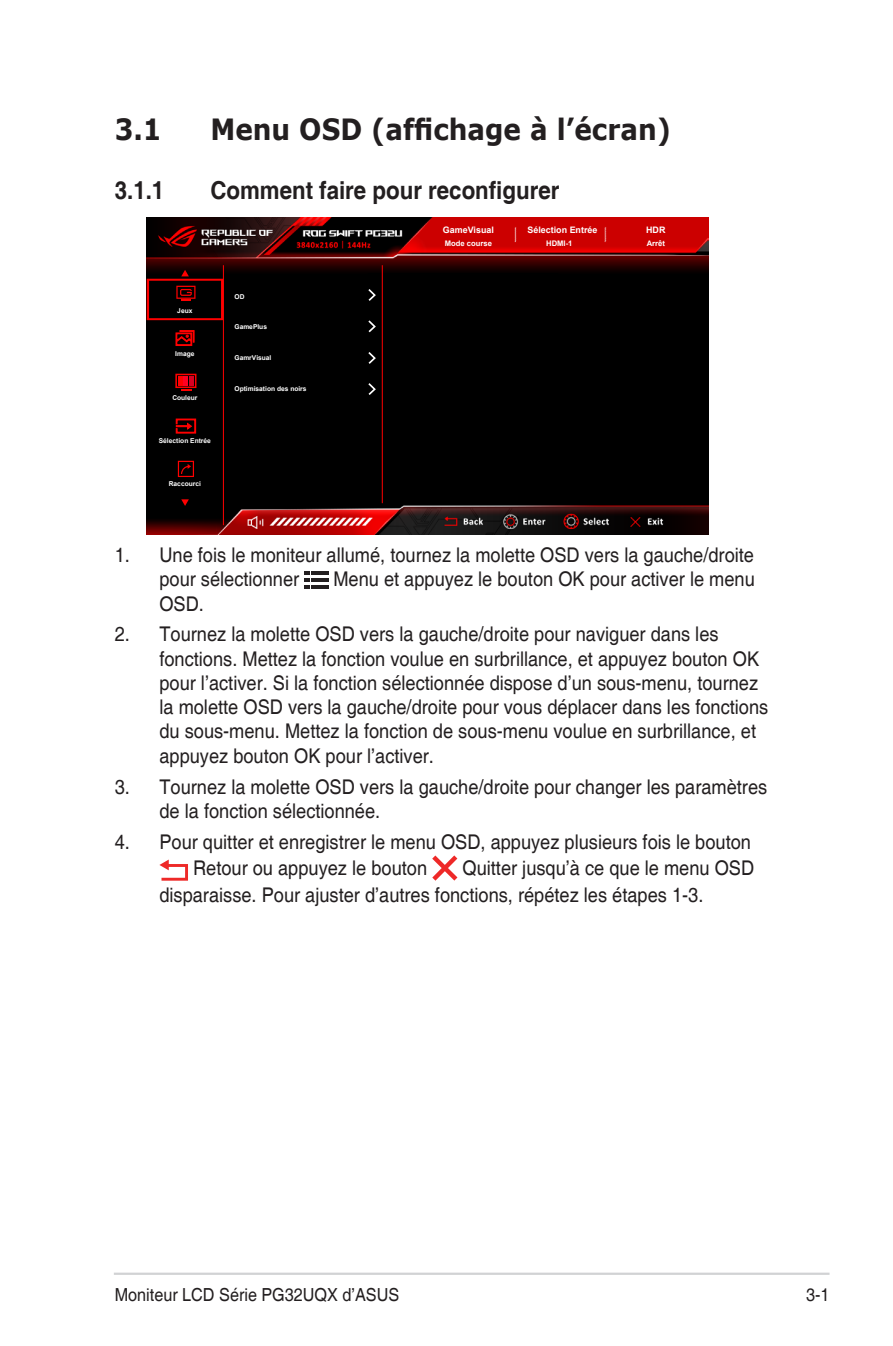
<style>
.page{position:relative;width:893px;height:1346px;background:#fff}
.page>*{position:absolute;margin:0;border:0;box-sizing:border-box;transform-origin:0 0}
.Heading_1{font:700 29.25px "Verdana";color:#231f20;scale:.9 1}
.Heading_2{font:700 24.75px "Helvetica";color:#231f20;scale:.9 1}
.List{font:20.25px/24.3px "Helvetica";color:#231f20;scale:.9 1}
.Footer_Text-Right{font:18px "Helvetica";color:#231f20;scale:.9 1}
.Page_No__Right{font:18px "Helvetica";color:#231f20;scale:.9 1}
.t1{font:700 9px "Arial";color:#fff}
.t2{font:700 7.65px "Arial";color:#fff}
.t3{font:700 6.75px "Arial";color:#fff}
</style>
<div class="page">
<hr style="left:114px;top:1272px;width:715px;height:3px;background:#d1d2d4">
<img style="left:146px;top:218px;width:562px;height:316px">
<svg style="left:181px;top:499px;width:8px;height:7px"></svg>
<svg style="left:175px;top:374px;width:21px;height:17px"></svg>
<svg style="left:175px;top:330px;width:20px;height:16px"></svg>
<svg style="left:176px;top:418px;width:20px;height:16px"></svg>
<svg style="left:147px;top:270px;width:76px;height:50px;background:#280000"></svg>
<svg style="left:178px;top:461px;width:16px;height:16px"></svg>
<hr style="left:223px;top:265px;width:1px;height:260px;background:#f00">
<hr style="left:382px;top:265px;width:1px;height:238px;background:#f00">
<svg style="left:368px;top:289px;width:8px;height:12px"></svg>
<svg style="left:368px;top:320px;width:8px;height:12px"></svg>
<svg style="left:368px;top:352px;width:8px;height:12px"></svg>
<svg style="left:368px;top:383px;width:8px;height:12px"></svg>
<hr style="left:311px;top:571px;width:17px;height:4px;background:#231f20">
<hr style="left:311px;top:578px;width:17px;height:4px;background:#231f20">
<svg style="left:304px;top:571px;width:5px;height:18px"></svg>
<hr style="left:311px;top:585px;width:17px;height:4px;background:#231f20">
<svg style="left:159px;top:859px;width:29px;height:22px"></svg>
<svg style="left:432px;top:855px;width:25px;height:26px"></svg>
<p class="Heading_1" style="left:115px;top:109px;width:54px">3.1</p>
<p class="Heading_1" style="left:210px;top:109px;width:513px">Menu OSD (affichage à l’écran)</p>
<p class="Heading_2" style="left:115px;top:175px;width:57px">3.1.1</p>
<p class="Heading_2" style="left:210px;top:175px;width:389px">Comment faire pour reconfigurer</p>
<p class="t1" style="left:443px;top:223px;width:53px">GameVisual</p>
<p class="t2" style="left:445px;top:238px;width:49px">Mode course</p>
<p class="t1" style="left:528px;top:223px;width:71px">Sélection Entrée</p>
<p class="t2" style="left:546px;top:238px;width:28px">HDMI-1</p>
<p class="t1" style="left:646px;top:223px;width:21px">HDR</p>
<p class="t2" style="left:647px;top:238px;width:20px">Arrêt</p>
<p class="t3" style="left:177px;top:306px;width:17px">Jeux</p>
<p class="t3" style="left:175px;top:349px;width:21px">Image</p>
<p class="t3" style="left:172px;top:392px;width:27px">Couleur</p>
<p class="t3" style="left:159px;top:436px;width:54px">Sélection Entrée</p>
<p class="t3" style="left:169px;top:479px;width:34px">Raccourci</p>
<p class="t3" style="left:235px;top:291px;width:11px">OD</p>
<p class="t3" style="left:235px;top:322px;width:34px">GamePlus</p>
<p class="t3" style="left:235px;top:353px;width:38px">GamrVisual</p>
<p class="t3" style="left:235px;top:384px;width:74px">Optimisation des noirs</p>
<p class="List" style="left:159px;top:543px;width:662px;text-indent:-45px">1. Une fois le moniteur allumé, tournez la molette OSD vers la gauche/droite pour sélectionner</p>
<p class="List" style="left:333px;top:568px;width:470px">Menu et appuyez le bouton OK pour activer le menu</p>
<p class="List" style="left:159px;top:592px;width:51px">OSD.</p>
<p class="List" style="left:159px;top:623px;width:678px;text-indent:-45px">2. Tournez la molette OSD vers la gauche/droite pour naviguer dans les fonctions. Mettez la fonction voulue en surbrillance, et appuyez bouton OK pour l’activer. Si la fonction sélectionnée dispose d’un sous-menu, tournez la molette OSD vers la gauche/droite pour vous déplacer dans les fonctions du sous-menu. Mettez la fonction de sous-menu voulue en surbrillance, et appuyez bouton OK pour l’activer.</p>
<p class="List" style="left:159px;top:775px;width:677px;text-indent:-45px">3. Tournez la molette OSD vers la gauche/droite pour changer les paramètres de la fonction sélectionnée.</p>
<p class="List" style="left:193px;top:829px;width:621px;line-height:26.8px;text-indent:-78px">4. Pour quitter et enregistrer le menu OSD, appuyez plusieurs fois le bouton<br>Retour ou appuyez le bouton</p>
<p class="List" style="left:159px;top:855px;width:662px;line-height:26.8px;text-indent:303px">Quitter jusqu’à ce que le menu OSD disparaisse. Pour ajuster d’autres fonctions, répétez les étapes 1-3.</p>
<p class="Footer_Text-Right" style="left:115px;top:1284px;width:318px">Moniteur LCD Série PG32UQX d’ASUS</p>
<p class="Page_No__Right" style="left:806px;top:1284px;width:28px">3-1</p>
</div>
